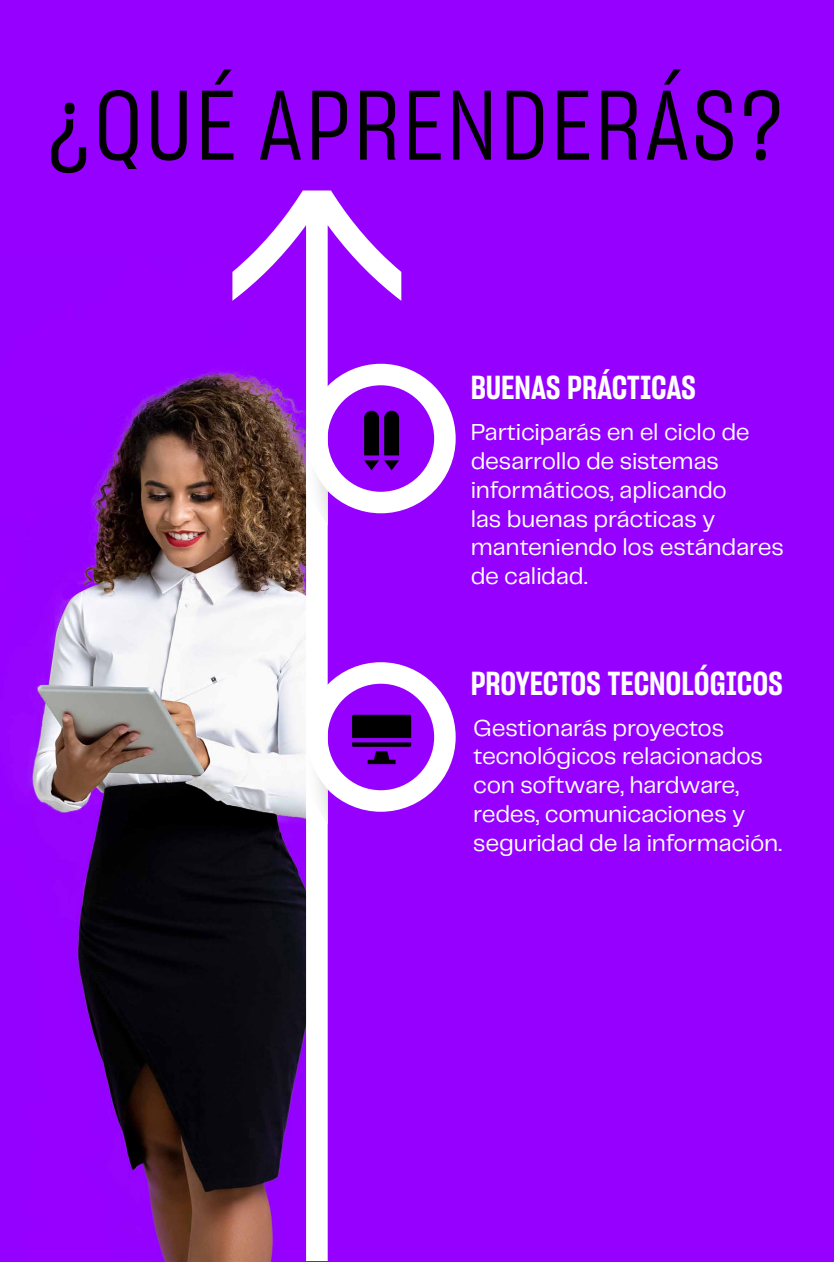
<style>
.page{position:relative;width:834px;height:1262px;background:#fff}
.page>*{position:absolute;margin:0;border:0;box-sizing:border-box;transform-origin:0 0}
.t1{font:97px "Sharp Grotesk Book 15";letter-spacing:.025em;color:#000}
.t2{font:32.5px "Sharp Grotesk Semi Bold 15";color:#fff}
.t3{font:24px/28.8px "Telegraf";letter-spacing:-.01em;color:#fff}
</style>
<div class="page">
<div style="left:0;top:0;width:834px;height:1261px;background:#9500ff"></div>
<img style="left:0;top:370px;width:306px;height:892px">
<div style="left:306px;top:364px;width:150px;height:149px;border:22px solid #fff;border-radius:50%"></div>
<div style="left:306px;top:662px;width:150px;height:150px;border:22px solid #fff;border-radius:50%"></div>
<svg style="left:232px;top:190px;width:169px;height:1071px"></svg>
<svg style="left:306px;top:439px;width:22px;height:87px;background:#fbfafb"></svg>
<svg style="left:306px;top:737px;width:22px;height:87px;background:#fbfbfb"></svg>
<svg style="left:364px;top:411px;width:35px;height:59px"></svg>
<svg style="left:352px;top:715px;width:59px;height:49px"></svg>
<h1 class="t1" style="left:46px;top:57px;width:740px">¿QUÉ APRENDERÁS?</h1>
<h2 class="t2" style="left:471px;top:365px;width:227px">BUENAS PRÁCTICAS</h2>
<p class="t3" style="left:471px;top:417px;width:315px">Participarás en el ciclo de desarrollo de sistemas informáticos, aplicando<br>las buenas prácticas y manteniendo los estándares de calidad.</p>
<h2 class="t2" style="left:471px;top:661px;width:314px">PROYECTOS TECNOLÓGICOS</h2>
<p class="t3" style="left:473px;top:713px;width:310px">Gestionarás proyectos tecnológicos relacionados con software, hardware, redes, comunicaciones y seguridad de la información.</p>
</div>
